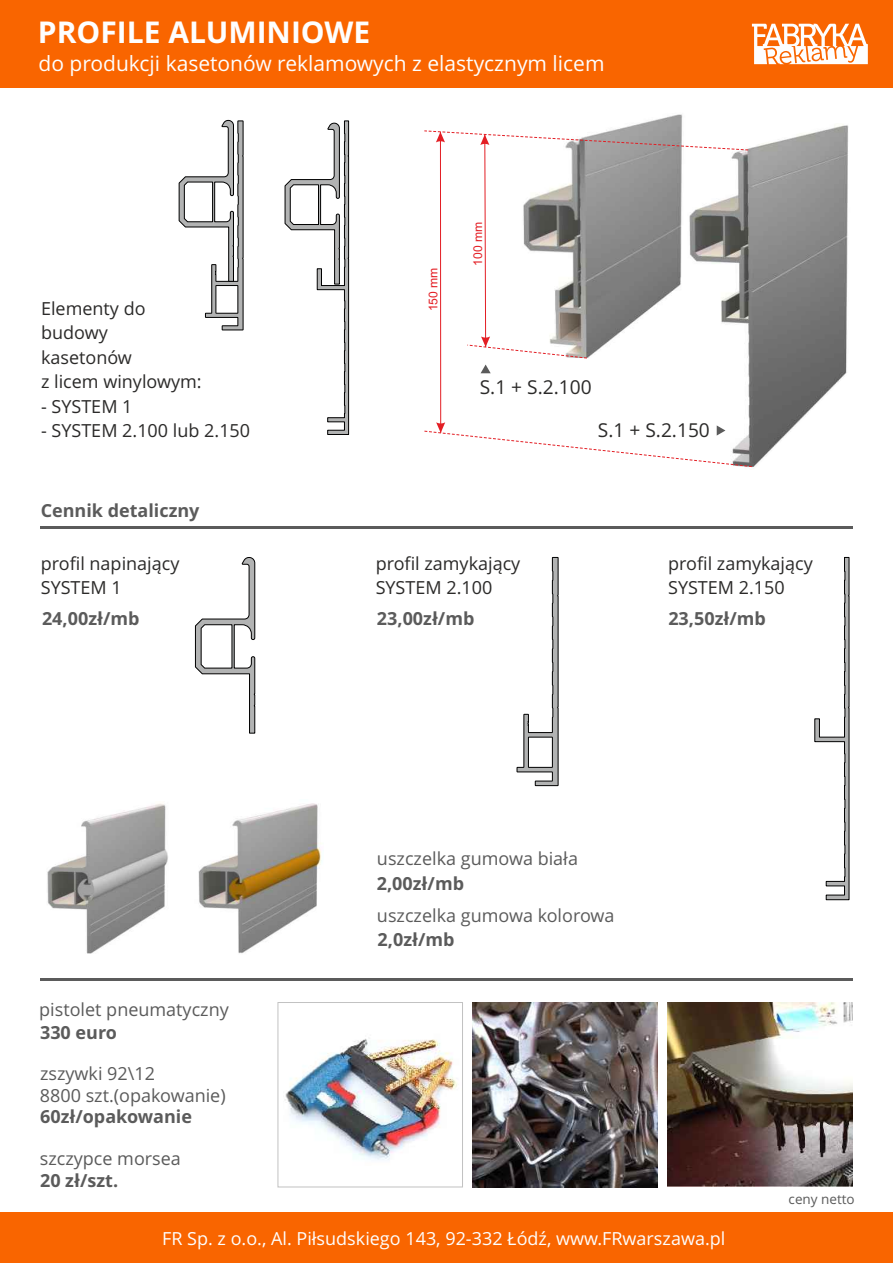
<style>
.page{position:relative;width:893px;height:1263px;background:#fff}
.page>*{position:absolute;margin:0;border:0;box-sizing:border-box;transform-origin:0 0}
.t1{font:700 30px "Open Sans";color:#fefefe}
.t2{font:21px "Open Sans";color:#fefefe}
.t3{font:19.2px "Open Sans";color:#2b2a29}
.t4{font:18px/24.5px "Open Sans";color:#2b2a29}
.t5{font:18px/21.1px "Open Sans";color:#5b5b5b}
.t6{font:700 18px "Open Sans";color:#5b5b5b}
.t7{font:18px "Open Sans";color:#fefefe}
.t8{font:13.5px "Open Sans";color:#5b5b5b}
.t9{font:12.15px "Arial";color:#e31e24}
</style>
<div class="page">
<div style="left:0;top:0;width:893px;height:88px;background:#f96500"></div>
<svg style="left:752px;top:24px;width:116px;height:40px"></svg>
<img style="left:668px;top:1002px;width:184px;height:185px">
<img style="left:473px;top:1002px;width:184px;height:185px">
<img style="left:285px;top:1038px;width:172px;height:122px">
<div style="left:278px;top:1002px;width:185px;height:185px;border:1px solid #c2c2c2"></div>
<img style="left:47px;top:803px;width:121px;height:151px">
<img style="left:198px;top:803px;width:124px;height:151px">
<div style="left:0;top:1212px;width:893px;height:51px;background:#f96500"></div>
<img style="left:613px;top:114px;width:70px;height:16px">
<img style="left:748px;top:125px;width:101px;height:343px">
<hr style="left:440px;top:132px;width:1px;height:301px;background:#e31e24">
<svg style="left:424px;top:130px;width:325px;height:229px"></svg>
<svg style="left:285px;top:121px;width:64px;height:314px"></svg>
<svg style="left:179px;top:120px;width:64px;height:210px"></svg>
<svg style="left:814px;top:557px;width:35px;height:343px"></svg>
<svg style="left:517px;top:557px;width:41px;height:229px"></svg>
<svg style="left:195px;top:557px;width:60px;height:176px"></svg>
<svg style="left:481px;top:365px;width:10px;height:8px"></svg>
<svg style="left:424px;top:422px;width:328px;height:45px"></svg>
<hr style="left:40px;top:526px;width:812px;height:3px;background:#5b5b5b">
<hr style="left:40px;top:978px;width:812px;height:2px;background:#5b5b5b">
<h1 class="t1" style="left:38px;top:20px;width:334px">PROFILE ALUMINIOWE</h1>
<p class="t2" style="left:38px;top:55px;width:568px">do produkcji kasetonów reklamowych z elastycznym licem</p>
<p class="t9" style="left:473px;top:266px;width:45px;rotate:-90deg">100 mm</p>
<p class="t9" style="left:429px;top:311px;width:45px;rotate:-90deg">150 mm</p>
<p class="t4" style="left:41px;top:298px;width:162px">Elementy do budowy kasetonów<br>z licem winylowym:</p>
<p class="t4" style="left:41px;top:396px;width:93px">- SYSTEM 1</p>
<p class="t4" style="left:41px;top:420px;width:211px">- SYSTEM 2.100 lub 2.150</p>
<p class="t3" style="left:598px;top:423px;width:114px">S.1 + S.2.150</p>
<p class="t3" style="left:480px;top:379px;width:114px">S.1 + S.2.100</p>
<p class="t6" style="left:41px;top:503px;width:160px">Cennik detaliczny</p>
<p class="t4" style="left:41px;top:553px;width:140px">profil napinający<br>SYSTEM 1</p>
<p class="t6" style="left:42px;top:611px;width:99px">24,00zł/mb</p>
<p class="t5" style="left:39px;top:1001px;width:191px">pistolet pneumatyczny</p>
<p class="t6" style="left:40px;top:1025px;width:78px">330 euro</p>
<p class="t5" style="left:40px;top:1065px;width:187px">zszywki 92\12<br>8800 szt.(opakowanie)</p>
<p class="t6" style="left:40px;top:1109px;width:153px">60zł/opakowanie</p>
<p class="t5" style="left:40px;top:1149px;width:143px">szczypce morsea</p>
<p class="t6" style="left:40px;top:1173px;width:80px">20 zł/szt.</p>
<p class="t4" style="left:376px;top:553px;width:146px">profil zamykający<br>SYSTEM 2.100</p>
<p class="t4" style="left:668px;top:553px;width:146px">profil zamykający<br>SYSTEM 2.150</p>
<p class="t6" style="left:377px;top:611px;width:99px">23,00zł/mb</p>
<p class="t6" style="left:668px;top:611px;width:99px">23,50zł/mb</p>
<p class="t5" style="left:377px;top:850px;width:202px">uszczelka gumowa biała</p>
<p class="t5" style="left:377px;top:906px;width:239px">uszczelka gumowa kolorowa</p>
<p class="t6" style="left:377px;top:876px;width:89px">2,00zł/mb</p>
<p class="t6" style="left:378px;top:932px;width:79px">2,0zł/mb</p>
<p class="t8" style="left:789px;top:1194px;width:68px">ceny netto</p>
<p class="t7" style="left:162px;top:1231px;width:565px">FR Sp. z o.o., Al. Piłsudskiego 143, 92-332 Łódź, www.FRwarszawa.pl</p>
</div>
